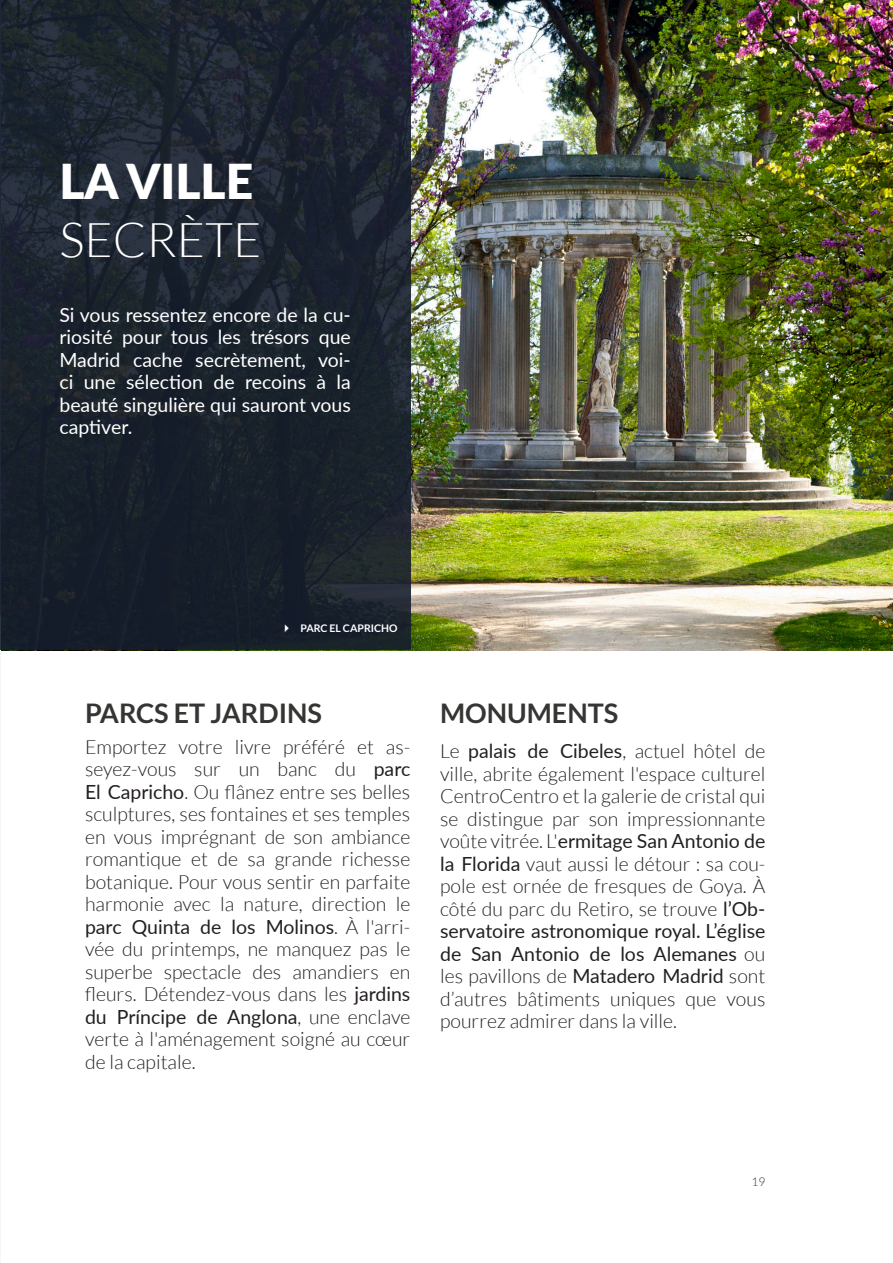
<style>
.page{position:relative;width:893px;height:1263px;background:#fff}
.page>*{position:absolute;margin:0;border:0;box-sizing:border-box;transform-origin:0 0}
.t1{font:900 48px/57.6px "Lato";color:#fff}
.Body{font:700 27px "Lato";color:#353534}
.Body-2{font:300 19.5px/22.5px "Lato";color:#231f20;text-align:justify}
.Body-3{font:19.5px/22.5px "Lato";color:#fff;text-align:justify}
.t2{font:300 12px "Lato";color:#353534}
.t3{font:700 10.5px "Lato";color:#fff}
.s1{font-weight:300}
.s2{font-weight:400}
</style>
<div class="page">
<img style="left:410px;top:0;width:483px;height:650px">
<hr style="left:0;top:0;width:1px;height:1263px;background:#f5f6f6">
<div style="left:0;top:0;width:410px;height:650px;background:#161e2e"></div>
<h1 class="t1" style="left:59px;top:151px;width:204px">LA VILLE<br><span class="s1">SECRÈTE</span></h1>
<p class="Body-3" style="left:59px;top:303px;width:293px">Si vous ressentez encore de la cu&shy;riosité pour tous les trésors que Madrid cache secrètement, voi&shy;ci une sélection de recoins à la beauté singulière qui sauront vous captiver.</p>
<p class="t3" style="left:301px;top:622px;width:98px">PARC EL CAPRICHO</p>
<p class="Body" style="left:85px;top:698px;width:239px">PARCS ET JARDINS</p>
<p class="Body-2" style="left:85px;top:736px;width:327px">Emportez votre livre préféré et as&shy;seyez-vous sur un banc du <span class="s2">parc El Capricho</span>. Ou flânez entre ses belles sculptures, ses fontaines et ses temples en vous imprégnant de son ambiance romantique et de sa grande richesse botanique. Pour vous sentir en parfaite harmonie avec la nature, direction le <span class="s2">parc Quinta de los Molinos</span>. À l'arri&shy;vée du printemps, ne manquez pas le superbe spectacle des amandiers en fleurs. Détendez-vous dans les <span class="s2">jardins du Príncipe de Anglona</span>, une enclave verte à l'aménagement soigné au cœur de la capitale.</p>
<h2 class="Body" style="left:440px;top:698px;width:180px">MONUMENTS</h2>
<p class="Body-2" style="left:440px;top:740px;width:327px">Le <span class="s2">palais de Cibeles</span>, actuel hôtel de ville, abrite également l'espace culturel CentroCentro et la galerie de cristal qui se distingue par son impressionnante voûte vitrée. L'<span class="s2">ermitage San Antonio de la Florida</span> vaut aussi le détour : sa cou&shy;pole est ornée de fresques de Goya. À côté du parc du Retiro, se trouve <span class="s2">l’Ob&shy;servatoire astronomique royal. L’église de San Antonio de los Alemanes</span> ou les pavillons de <span class="s2">Matadero Madrid</span> sont d’autres bâtiments uniques que vous pourrez admirer dans la ville.</p>
<p class="t2" style="left:751px;top:1175px;width:15px">19</p>
</div>
